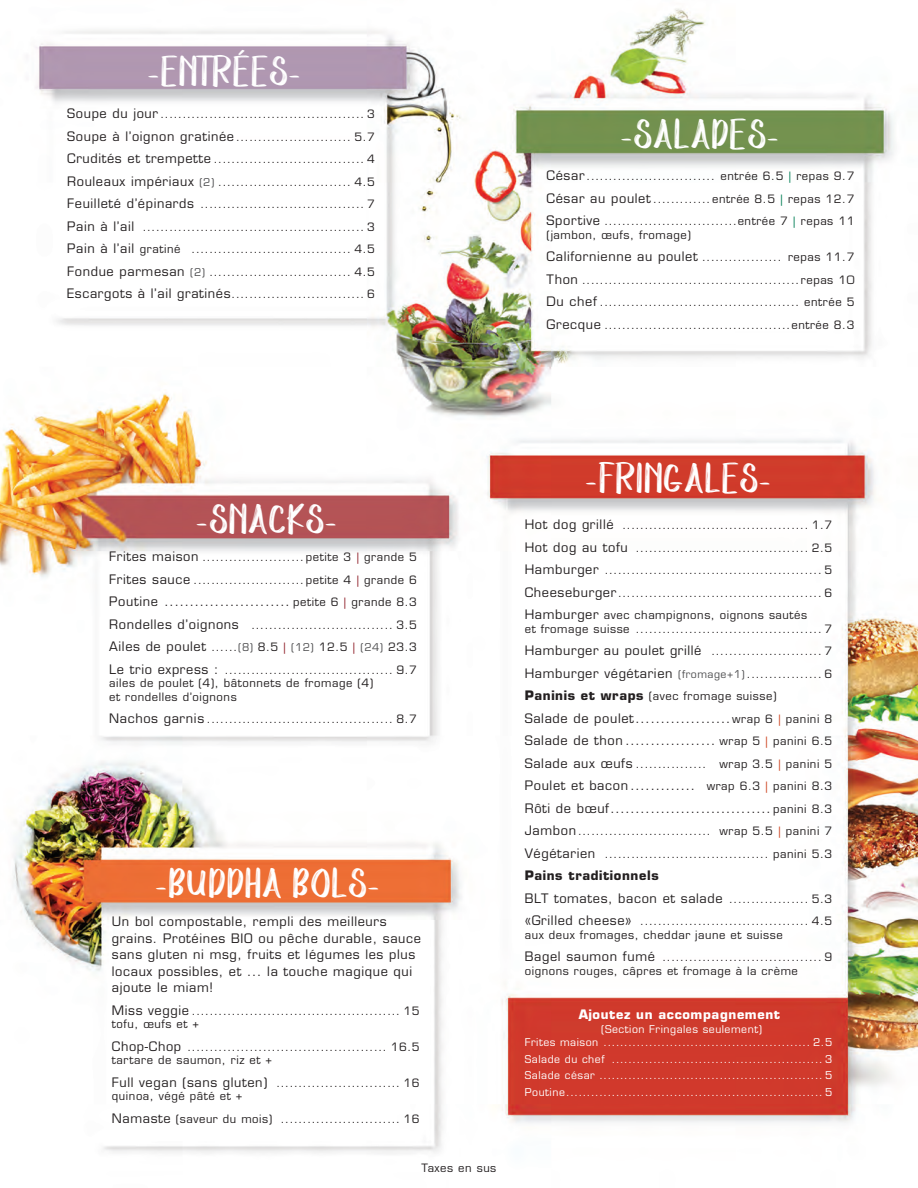
<style>
.page{position:relative;width:918px;height:1188px;background:#fff}
.page>*{position:absolute;margin:0;border:0;box-sizing:border-box;transform-origin:0 0}
.t1{font:39px "Love Story Rough";letter-spacing:.05em;color:#fff}
.t2{font:12.75px/16.5px "Eurostile";letter-spacing:.05em;color:#231f20}
.t3{font:700 12.75px "Eurostile";letter-spacing:.05em;color:#fff}
.t4{font:11.25px/22.5px "Eurostile";letter-spacing:.05em;color:#231f20}
.t5{font:10.5px/16.5px "Eurostile";letter-spacing:.05em;color:#fff;text-align:center}
.s1{font-size:12.75px}
.s2{font-size:10.5px;color:#505052}
.s3{color:#027e55}
.s4{color:#91212b}
.s5{font-size:11.25px}
.s6{font-size:11.25px;color:#91212b}
.s7{font-weight:700;font-size:12.75px}
.s8{font-size:11.25px;color:#cd4521}
.s9{color:#cd4521}
.s10{font-weight:700}
</style>
<div class="page">
<img style="left:0;top:8px;width:918px;height:1146px">
<h1 class="t1" style="left:148px;top:43px;width:154px">-ENTRÉES-</h1>
<p class="t4" style="left:67px;top:103px;width:309px;text-align:justify"><span class="s1">Soupe du jour</span> .............................................. 3<br><span class="s1">Soupe à l’oignon gratinée</span> .......................... 5.7<br><span class="s1">Crudités et trempette</span> .................................. 4<br><span class="s1">Rouleaux impériaux</span> <span class="s2">(2)</span> .............................. 4.5<br><span class="s1">Feuilleté d’épinards</span> ..................................... 7<br><span class="s1">Pain à l’ail</span> .................................................. 3<br><span class="s1">Pain à l’ail</span> gratiné .................................... 4.5<br><span class="s1">Fondue parmesan</span> <span class="s2">(2)</span> ................................ 4.5<br><span class="s1">Escargots à l’ail gratinés</span>.............................. 6</p>
<h1 class="t1" style="left:621px;top:106px;width:159px">-SALADES-</h1>
<p class="t4" style="left:547px;top:165px;width:309px;text-align:justify"><span class="s1">César</span> ............................. entrée 6.5 <span class="s3">|</span> repas 9.7<br><span class="s1">César au poulet</span> .............entrée 8.5 <span class="s3">|</span> repas 12.7<br><span class="s1">Sportive</span> ..............................entrée 7 <span class="s3">|</span> repas 11</p>
<p class="t4" style="left:547px;top:224px;width:309px">(jambon, œufs, fromage)<br><span class="s1">Californienne au poulet</span> .................. repas 11.7<br><span class="s1">Thon</span> .................................................repas 10<br><span class="s1">Du chef</span> ............................................. entrée 5<br><span class="s1">Grecque</span> ..........................................entrée 8.3</p>
<h1 class="t1" style="left:197px;top:492px;width:142px">-SNACKS-</h1>
<p class="t4" style="left:109px;top:546px;width:309px"><span class="s1">Frites maison</span> .......................petite 3 <span class="s4">|</span> grande 5<br><span class="s1">Frites sauce</span> .........................petite 4 <span class="s4">|</span> grande 6</p>
<p class="t2" style="left:109px;top:593px;width:309px">Poutine ......................... <span class="s5">petite 6</span> <span class="s6">|</span> <span class="s5">grande 8.3</span></p>
<p class="t4" style="left:109px;top:613px;width:309px;text-align:justify"><span class="s1">Rondelles d’oignons</span> ................................ 3.5<br><span class="s1">Ailes de poulet</span> ......<span class="s2">(8)</span> 8.5 <span class="s4">|</span> <span class="s2">(12)</span> 12.5 <span class="s4">|</span> <span class="s2">(24)</span> 23.3<br><span class="s1">Le trio express :</span> ...................................... 9.7</p>
<p class="t4" style="left:109px;top:676px;width:266px;line-height:13.5px">ailes de poulet (4), bâtonnets de fromage (4) et rondelles d’oignons</p>
<p class="t4" style="left:109px;top:708px;width:309px"><span class="s1">Nachos garnis</span> .......................................... 8.7</p>
<h1 class="t1" style="left:156px;top:856px;width:225px">-BUDDHA BOLS-</h1>
<p class="t2" style="left:112px;top:914px;width:311px">Un bol compostable, rempli des meilleurs grains. Protéines BIO ou pêche durable, sauce sans gluten ni msg, fruits et légumes les plus locaux possibles, et ... la touche magique qui ajoute le miam!</p>
<p class="t4" style="left:112px;top:1004px;width:309px;line-height:13.5px"><span class="s1">Miss veggie</span> ............................................... 15 tofu, œufs et +</p>
<p class="t4" style="left:112px;top:1040px;width:309px;line-height:13.5px"><span class="s1">Chop-Chop</span> ............................................. 16.5 tartare de saumon, riz et +</p>
<p class="t4" style="left:112px;top:1076px;width:309px;line-height:13.5px"><span class="s1">Full vegan (sans gluten)</span> ............................ 16 quinoa, végé pâté et +</p>
<p class="t4" style="left:112px;top:1108px;width:309px"><span class="s1">Namaste</span> (saveur du mois) ........................... 16</p>
<p class="t4" style="left:422px;top:1157px;width:76px">Taxes en sus</p>
<h1 class="t1" style="left:586px;top:451px;width:186px">-FRINGALES-</h1>
<p class="t4" style="left:525px;top:514px;width:309px;text-align:justify"><span class="s1">Hot dog grillé</span> .......................................... 1.7<br><span class="s1">Hot dog au tofu</span> ....................................... 2.5<br><span class="s1">Hamburger</span> ................................................. 5<br><span class="s1">Cheeseburger</span>.............................................. 6<br><span class="s1">Hamburger</span> avec champignons, oignons sautés</p>
<p class="t4" style="left:525px;top:618px;width:309px">et fromage suisse .......................................... 7<br><span class="s1">Hamburger au poulet grillé</span> ......................... 7</p>
<p class="t2" style="left:525px;top:665px;width:309px">Hamburger végétarien <span class="s2">(fromage+1)</span> <span class="s5">................. 6</span></p>
<p class="t4" style="left:525px;top:685px;width:253px"><span class="s7">Paninis et wraps</span> (avec fromage suisse)</p>
<p class="t2" style="left:525px;top:707px;width:309px;line-height:22.5px">Salade de poulet...................<span class="s5">wrap 6</span> <span class="s8">|</span> <span class="s5">panini 8<br></span>Salade de thon .................. <span class="s5">wrap 5</span> <span class="s8">|</span> <span class="s5">panini 6.5</span></p>
<p class="t4" style="left:525px;top:753px;width:309px"><span class="s1">Salade aux œufs</span> ................ wrap 3.5 <span class="s9">|</span> panini 5</p>
<p class="t2" style="left:525px;top:775px;width:309px;line-height:22.5px">Poulet et bacon ............. <span class="s5">wrap 6.3</span> <span class="s8">|</span> <span class="s5">panini 8.3<br></span>Rôti de bœuf................................ <span class="s5">panini 8.3</span></p>
<p class="t4" style="left:525px;top:820px;width:309px"><span class="s1">Jambon</span> .............................. wrap 5.5 <span class="s9">|</span> panini 7<br><span class="s1">Végétarien</span> ..................................... panini 5.3</p>
<p class="t2" style="left:525px;top:865px;width:309px;line-height:22.5px"><span class="s10">Pains traditionnels<br></span>BLT tomates, bacon et salade <span class="s5">.................. 5.3</span></p>
<p class="t4" style="left:525px;top:915px;width:309px;line-height:13.5px"><span class="s1">«Grilled cheese»</span> ...................................... 4.5 aux deux fromages, cheddar jaune et suisse</p>
<p class="t4" style="left:525px;top:951px;width:309px;line-height:13.5px"><span class="s1">Bagel saumon fumé</span> .................................... 9 oignons rouges, câpres et fromage à la crème</p>
<p class="t3" style="left:579px;top:1007px;width:203px">Ajoutez un accompagnement</p>
<p class="t5" style="left:525px;top:1022px;width:309px;line-height:13.5px">(Section Fringales seulement)<br>Frites maison .................................................. 2.5</p>
<p class="t5" style="left:525px;top:1051px;width:309px;text-align:justify">Salade du chef ................................................... 3<br>Salade césar ...................................................... 5<br>Poutine.............................................................. 5</p>
</div>
